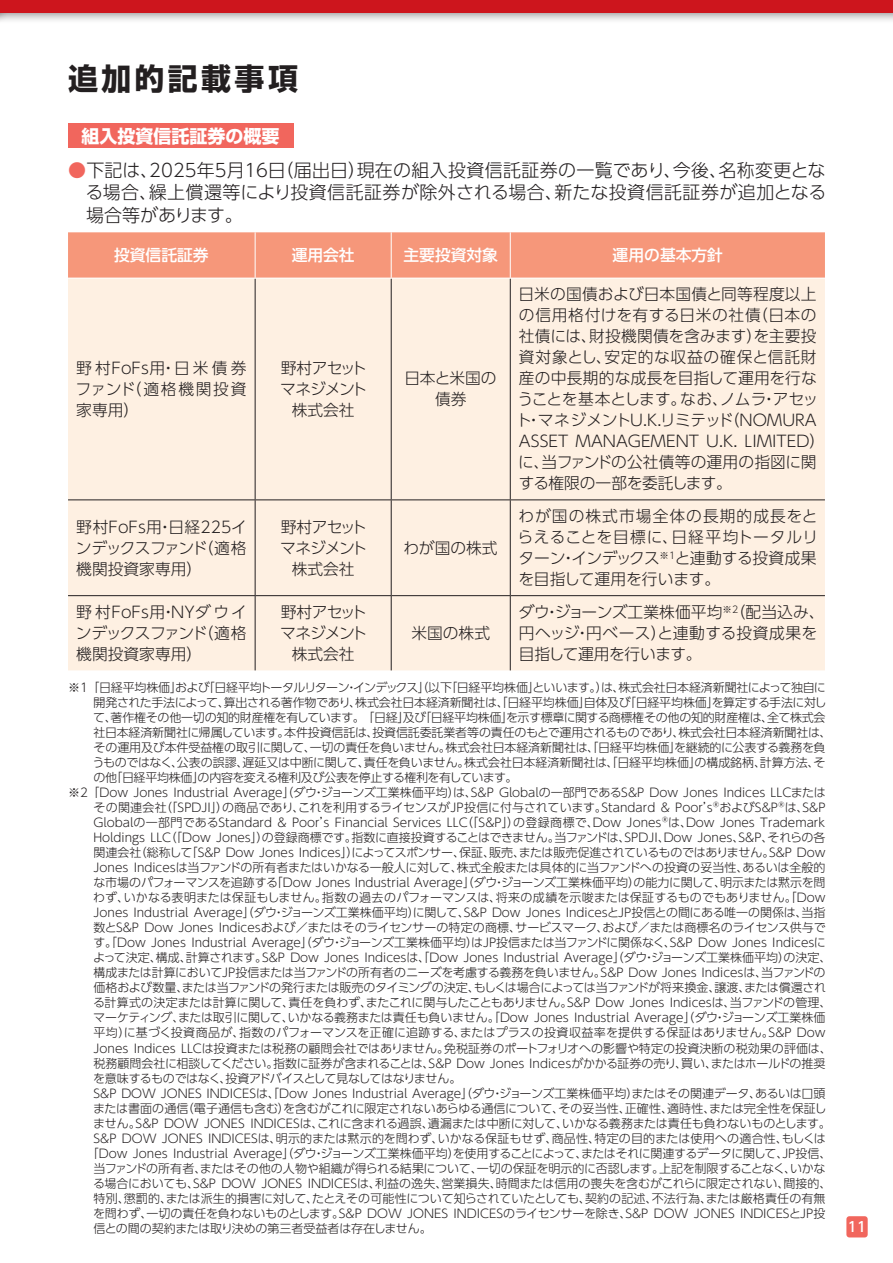
<style>
.page{position:relative;width:893px;height:1263px;background:#fff}
.page>*{position:absolute;margin:0;border:0;box-sizing:border-box;transform-origin:0 0}
.t1{font:700 30px "Shin Go Pr 5";letter-spacing:.11em;color:#231f20}
.t2{font:300 18px/22.5px "UD Shin Go Pro";letter-spacing:.01em;color:#231f20;text-align:justify}
.t3{font:700 18px "Shin Go Pr 5";color:#fff}
.t4{font:300 15.75px/21px "UD Shin Go Pro";color:#231f20;text-align:justify}
.t5{font:300 15.75px/21px "UD Shin Go Pro";letter-spacing:-.055em;color:#231f20;text-align:center}
.t6{font:500 15.75px "UD Shin Go Pro";color:#fff}
.t7{font:500 13.8px "UD Shin Go Pro";color:#fff}
.t8{font:300 12px "UD Shin Go Pro";letter-spacing:-.01em;color:#231f20}
.t9{font:300 12px "UD Shin Go Pro";letter-spacing:-.03em;color:#231f20}
.t10{font:300 12px "UD Shin Go Pro";letter-spacing:-.035em;color:#231f20}
.t11{font:300 12px "UD Shin Go Pro";letter-spacing:.01em;color:#231f20}
.t12{font:300 12px "UD Shin Go Pro";letter-spacing:-.04em;color:#231f20}
.s1{color:#f1665d}
</style>
<div class="page">
<div style="left:846px;top:1216px;width:22px;height:21px;background:#f1665d;border-radius:3px"></div>
<div style="left:0;top:0;width:893px;height:24px;background:#231f20;opacity:.5"></div>
<div style="left:0;top:0;width:893px;height:13px;background:#cd151d"></div>
<div style="left:68px;top:123px;width:225px;height:25px;background:#f1665d"></div>
<div style="left:68px;top:232px;width:757px;height:46px;background:#f6977a"></div>
<div style="left:68px;top:279px;width:757px;height:391px;background:#fef0e2"></div>
<hr style="left:255px;top:278px;width:1px;height:221px;background:#231f20">
<hr style="left:391px;top:278px;width:1px;height:221px;background:#231f20">
<hr style="left:510px;top:278px;width:1px;height:221px;background:#231f20">
<hr style="left:68px;top:499px;width:187px;height:1px;background:#231f20">
<hr style="left:255px;top:499px;width:136px;height:1px;background:#231f20">
<hr style="left:255px;top:500px;width:1px;height:95px;background:#231f20">
<hr style="left:391px;top:499px;width:119px;height:1px;background:#231f20">
<hr style="left:391px;top:500px;width:1px;height:95px;background:#231f20">
<hr style="left:510px;top:499px;width:315px;height:1px;background:#231f20">
<hr style="left:510px;top:500px;width:1px;height:95px;background:#231f20">
<hr style="left:68px;top:595px;width:187px;height:1px;background:#231f20">
<hr style="left:255px;top:595px;width:136px;height:1px;background:#231f20">
<hr style="left:255px;top:596px;width:1px;height:74px;background:#231f20">
<hr style="left:391px;top:595px;width:119px;height:1px;background:#231f20">
<hr style="left:391px;top:596px;width:1px;height:74px;background:#231f20">
<hr style="left:510px;top:595px;width:315px;height:1px;background:#231f20">
<hr style="left:510px;top:596px;width:1px;height:74px;background:#231f20">
<hr style="left:255px;top:232px;width:1px;height:46px;background:#fff">
<hr style="left:391px;top:232px;width:1px;height:46px;background:#fff">
<hr style="left:510px;top:232px;width:1px;height:46px;background:#fff">
<hr style="left:255px;top:278px;width:136px;height:1px;background:#fff">
<hr style="left:391px;top:278px;width:119px;height:1px;background:#fff">
<hr style="left:510px;top:278px;width:315px;height:1px;background:#fff">
<h1 class="t1" style="left:68px;top:55px;width:231px">追加的記載事項</h1>
<h2 class="t3" style="left:82px;top:121px;width:200px">組入投資信託証券の概要</h2>
<h2 class="t2" style="left:85px;top:158px;width:743px;text-indent:-17px"><span class="s1">●</span>下記は、2025年5月16日（届出日）現在の組入投資信託証券の一覧であり、今後、名称変更となる場合、繰上償還等により投資信託証券が除外される場合、新たな投資信託証券が追加となる場合等があります。</h2>
<h3 class="t6" style="left:114px;top:242px;width:96px">投資信託証券</h3>
<h3 class="t6" style="left:292px;top:242px;width:64px">運用会社</h3>
<h3 class="t6" style="left:403px;top:242px;width:96px">主要投資対象</h3>
<h3 class="t6" style="left:613px;top:242px;width:112px">運用の基本方針</h3>
<h3 class="t4" style="left:76px;top:357px;width:173px">野村FoFs用・日米債券ファンド（適格機関投資家専用）</h3>
<h3 class="t5" style="left:280px;top:357px;width:88px">野村アセットマネジメント株式会社</h3>
<h3 class="t4" style="left:404px;top:367px;width:94px;text-align:center">日本と米国の債券</h3>
<h3 class="t4" style="left:76px;top:516px;width:173px">野村FoFs用・日経225インデックスファンド（適格機関投資家専用）</h3>
<h3 class="t5" style="left:280px;top:516px;width:88px">野村アセットマネジメント株式会社</h3>
<h3 class="t4" style="left:403px;top:537px;width:96px">わが国の株式</h3>
<p class="t4" style="left:516px;top:283px;width:311px;text-align:left">日米の国債および日本国債と同等程度以上の信用格付けを有する日米の社債（日本の社債には、財投機関債を含みます）を主要投資対象とし、安定的な収益の確保と信託財産の中長期的な成長を目指して運用を行なうことを基本とします。なお、ノムラ・アセット・マネジメントU.K.リミテッド（NOMURA<br>ASSET MANAGEMENT U.K. LIMITED）に、当ファンドの公社債等の運用の指図に関する権限の一部を委託します。</p>
<h3 class="t4" style="left:518px;top:505px;width:302px">わが国の株式市場全体の長期的成長をとらえることを目標に、日経平均トータルリターン・インデックス<sup>※1</sup>と連動する投資成果を目指して運用を行います。</h3>
<h3 class="t4" style="left:519px;top:601px;width:307px;text-align:left">ダウ・ジョーンズ工業株価平均<sup>※2</sup>（配当込み、円ヘッジ・円ベース）と連動する投資成果を目指して運用を行います。</h3>
<p class="t9" style="left:68px;top:678px;width:759px">※1 ｢日経平均株価」および「日経平均トータルリターン・インデックス」（以下「日経平均株価」といいます。）は、株式会社日本経済新聞社によって独自に</p>
<p class="t9" style="left:94px;top:693px;width:734px">開発された手法によって、算出される著作物であり、株式会社日本経済新聞社は、「日経平均株価」自体及び「日経平均株価」を算定する手法に対し</p>
<p class="t8" style="left:93px;top:708px;width:734px">て、著作権その他一切の知的財産権を有しています。 「日経」及び「日経平均株価」を示す標章に関する商標権その他の知的財産権は、全て株式会</p>
<p class="t8" style="left:94px;top:723px;width:739px">社日本経済新聞社に帰属しています。本件投資信託は、投資信託委託業者等の責任のもとで運用されるものであり、株式会社日本経済新聞社は、</p>
<p class="t8" style="left:94px;top:738px;width:733px">その運用及び本件受益権の取引に関して、一切の責任を負いません。株式会社日本経済新聞社は、「日経平均株価」を継続的に公表する義務を負</p>
<p class="t8" style="left:92px;top:753px;width:735px">うものではなく、公表の誤謬、遅延又は中断に関して、責任を負いません。株式会社日本経済新聞社は、「日経平均株価」の構成銘柄、計算方法、そ</p>
<p class="t12" style="left:94px;top:768px;width:425px">の他「日経平均株価」の内容を変える権利及び公表を停止する権利を有しています。</p>
<p class="t8" style="left:68px;top:783px;width:759px">※2 ｢Dow Jones Industrial Average」（ダウ・ジョーンズ工業株価平均）は、S&amp;P Globalの一部門であるS&amp;P Dow Jones Indices LLCまたは</p>
<p class="t8" style="left:94px;top:798px;width:733px">その関連会社（「SPDJI」）の商品であり、これを利用するライセンスがＪＰ投信に付与されています。Standard &amp; Poor’s®およびS&amp;P®は、S&amp;P</p>
<p class="t8" style="left:94px;top:813px;width:734px">Globalの一部門であるStandard &amp; Poor’s Financial Services LLC（「S&amp;P」）の登録商標で、Dow Jones®は、Dow Jones Trademark</p>
<p class="t8" style="left:94px;top:828px;width:733px">Holdings LLC（「Dow Jones」）の登録商標です。指数に直接投資することはできません。当ファンドは、SPDJI、Dow Jones、S&amp;P、それらの各</p>
<p class="t8" style="left:94px;top:843px;width:734px">関連会社（総称して「S&amp;P Dow Jones Indices」）によってスポンサー、保証、販売、または販売促進されているものではありません。S&amp;P Dow</p>
<p class="t8" style="left:94px;top:858px;width:733px">Jones Indicesは当ファンドの所有者またはいかなる一般人に対して、株式全般または具体的に当ファンドへの投資の妥当性、あるいは全般的</p>
<p class="t8" style="left:93px;top:873px;width:734px">な市場のパフォーマンスを追跡する「Dow Jones Industrial Average」（ダウ・ジョーンズ工業株価平均）の能力に関して、明示または黙示を問</p>
<p class="t8" style="left:93px;top:888px;width:734px">わず、いかなる表明または保証もしません。指数の過去のパフォーマンスは、将来の成績を示唆または保証するものでもありません。「Dow</p>
<p class="t8" style="left:94px;top:903px;width:733px">Jones Industrial Average」（ダウ・ジョーンズ工業株価平均）に関して、S&amp;P Dow Jones IndicesとＪＰ投信との間にある唯一の関係は、当指</p>
<p class="t8" style="left:94px;top:918px;width:734px">数とS&amp;P Dow Jones Indicesおよび／またはそのライセンサーの特定の商標、サービスマーク、および／または商標名のライセンス供与で</p>
<p class="t8" style="left:93px;top:933px;width:734px">す。「Dow Jones Industrial Average」（ダウ・ジョーンズ工業株価平均）はＪＰ投信または当ファンドに関係なく、S&amp;P Dow Jones Indicesに</p>
<p class="t8" style="left:93px;top:948px;width:740px">よって決定、構成、計算されます。S&amp;P Dow Jones Indicesは、「Dow Jones Industrial Average」（ダウ・ジョーンズ工業株価平均）の決定、</p>
<p class="t8" style="left:94px;top:963px;width:733px">構成または計算においてＪＰ投信または当ファンドの所有者のニーズを考慮する義務を負いません。S&amp;P Dow Jones Indicesは、当ファンドの</p>
<p class="t10" style="left:94px;top:978px;width:734px">価格および数量、または当ファンドの発行または販売のタイミングの決定、もしくは場合によっては当ファンドが将来換金、譲渡、または償還され</p>
<p class="t8" style="left:93px;top:993px;width:740px">る計算式の決定または計算に関して、責任を負わず、またこれに関与したこともありません。S&amp;P Dow Jones Indicesは、当ファンドの管理、</p>
<p class="t8" style="left:93px;top:1008px;width:734px">マーケティング、または取引に関して、いかなる義務または責任も負いません。「Dow Jones Industrial Average」（ダウ・ジョーンズ工業株価</p>
<p class="t11" style="left:94px;top:1023px;width:734px">平均）に基づく投資商品が、指数のパフォーマンスを正確に追跡する、またはプラスの投資収益率を提供する保証はありません。S&amp;P Dow</p>
<p class="t8" style="left:94px;top:1038px;width:740px">Jones Indices LLCは投資または税務の顧問会社ではありません。免税証券のポートフォリオへの影響や特定の投資決断の税効果の評価は、</p>
<p class="t8" style="left:94px;top:1053px;width:733px">税務顧問会社に相談してください。指数に証券が含まれることは、S&amp;P Dow Jones Indicesがかかる証券の売り、買い、またはホールドの推奨</p>
<p class="t10" style="left:93px;top:1068px;width:370px">を意味するものではなく、投資アドバイスとして見なしてはなりません。</p>
<p class="t8" style="left:94px;top:1083px;width:733px">S&amp;P DOW JONES INDICESは、「Dow Jones Industrial Average」（ダウ・ジョーンズ工業株価平均）またはその関連データ、あるいは口頭</p>
<p class="t8" style="left:93px;top:1098px;width:735px">または書面の通信（電子通信も含む）を含むがこれに限定されないあらゆる通信について、その妥当性、正確性、適時性、または完全性を保証し</p>
<p class="t8" style="left:93px;top:1113px;width:739px">ません。S&amp;P DOW JONES INDICESは、これに含まれる過誤、遺漏または中断に対して、いかなる義務または責任も負わないものとします。</p>
<p class="t8" style="left:94px;top:1128px;width:734px">S&amp;P DOW JONES INDICESは、明示的または黙示的を問わず、いかなる保証もせず、商品性、特定の目的または使用への適合性、もしくは</p>
<p class="t8" style="left:87px;top:1143px;width:746px">「Dow Jones Industrial Average」（ダウ・ジョーンズ工業株価平均）を使用することによって、またはそれに関連するデータに関して、ＪＰ投信、</p>
<p class="t8" style="left:94px;top:1158px;width:734px">当ファンドの所有者、またはその他の人物や組織が得られる結果について、一切の保証を明示的に否認します。上記を制限することなく、いかな</p>
<p class="t8" style="left:93px;top:1173px;width:740px">る場合においても、S&amp;P DOW JONES INDICESは、利益の逸失、営業損失、時間または信用の喪失を含むがこれらに限定されない、間接的、</p>
<p class="t8" style="left:94px;top:1188px;width:734px">特別、懲罰的、または派生的損害に対して、たとえその可能性について知らされていたとしても、契約の記述、不法行為、または厳格責任の有無</p>
<p class="t8" style="left:93px;top:1203px;width:734px">を問わず、一切の責任を負わないものとします。S&amp;P DOW JONES INDICESのライセンサーを除き、S&amp;P DOW JONES INDICESとＪＰ投</p>
<p class="t8" style="left:94px;top:1218px;width:340px">信との間の契約または取り決めの第三者受益者は存在しません。</p>
<h3 class="t4" style="left:76px;top:601px;width:173px">野村FoFs用・NYダウインデックスファンド（適格機関投資家専用）</h3>
<h3 class="t5" style="left:280px;top:601px;width:88px">野村アセットマネジメント株式会社</h3>
<h3 class="t4" style="left:411px;top:622px;width:80px">米国の株式</h3>
<p class="t7" style="left:848px;top:1216px;width:20px">11</p>
</div>
